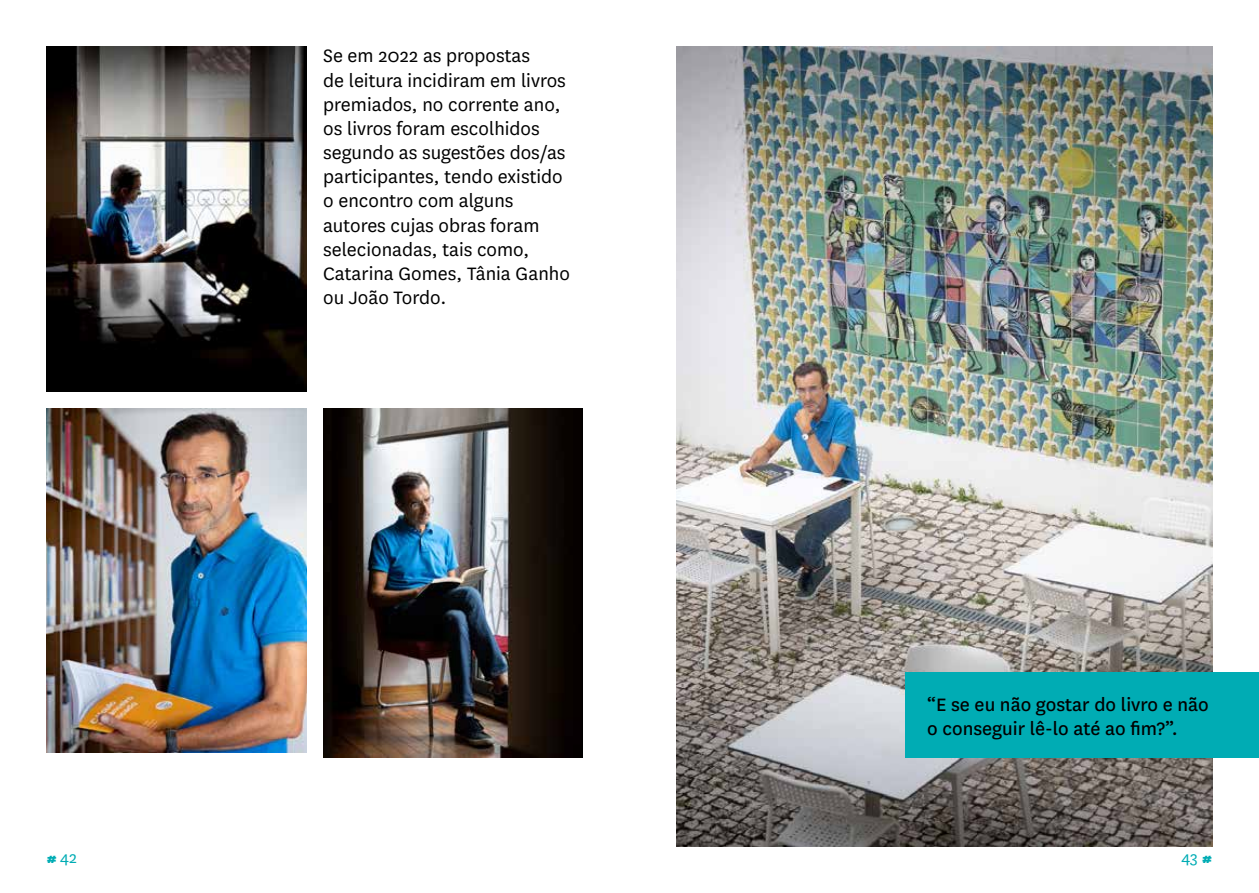
<style>
.page{position:relative;width:1259px;height:893px;background:#fff}
.page>*{position:absolute;margin:0;border:0;box-sizing:border-box;transform-origin:0 0}
.t1{font:21px/24.2px "National";color:#000}
.t2{font:21px/24.2px "National";color:#000}
.t3{font:18px "National";color:#00acb4}
.s1{font-weight:900;font-size:15px}
</style>
<div class="page">
<img style="left:676px;top:47px;width:536px;height:799px">
<img style="left:47px;top:408px;width:259px;height:345px">
<img style="left:47px;top:47px;width:259px;height:344px">
<img style="left:323px;top:408px;width:260px;height:350px">
<div style="left:906px;top:673px;width:353px;height:85px;background:#00acb4"></div>
<p class="t1" style="left:323px;top:43px;width:248px">Se em 2022 as propostas<br>de leitura incidiram em livros premiados, no corrente ano, os livros foram escolhidos segundo as sugestões dos/as participantes, tendo existido o encontro com alguns autores cujas obras foram selecionadas, tais como,<br>Catarina Gomes, Tânia Ganho ou João Tordo.</p>
<p class="t2" style="left:927px;top:691px;width:283px">“E se eu não gostar do livro e não o conseguir lê-lo até ao fim?”.</p>
<p class="t3" style="left:47px;top:846px;width:32px"><span class="s1">#</span> 42</p>
<p class="t3" style="left:1181px;top:846px;width:32px">43 <span class="s1">#</span></p>
</div>
